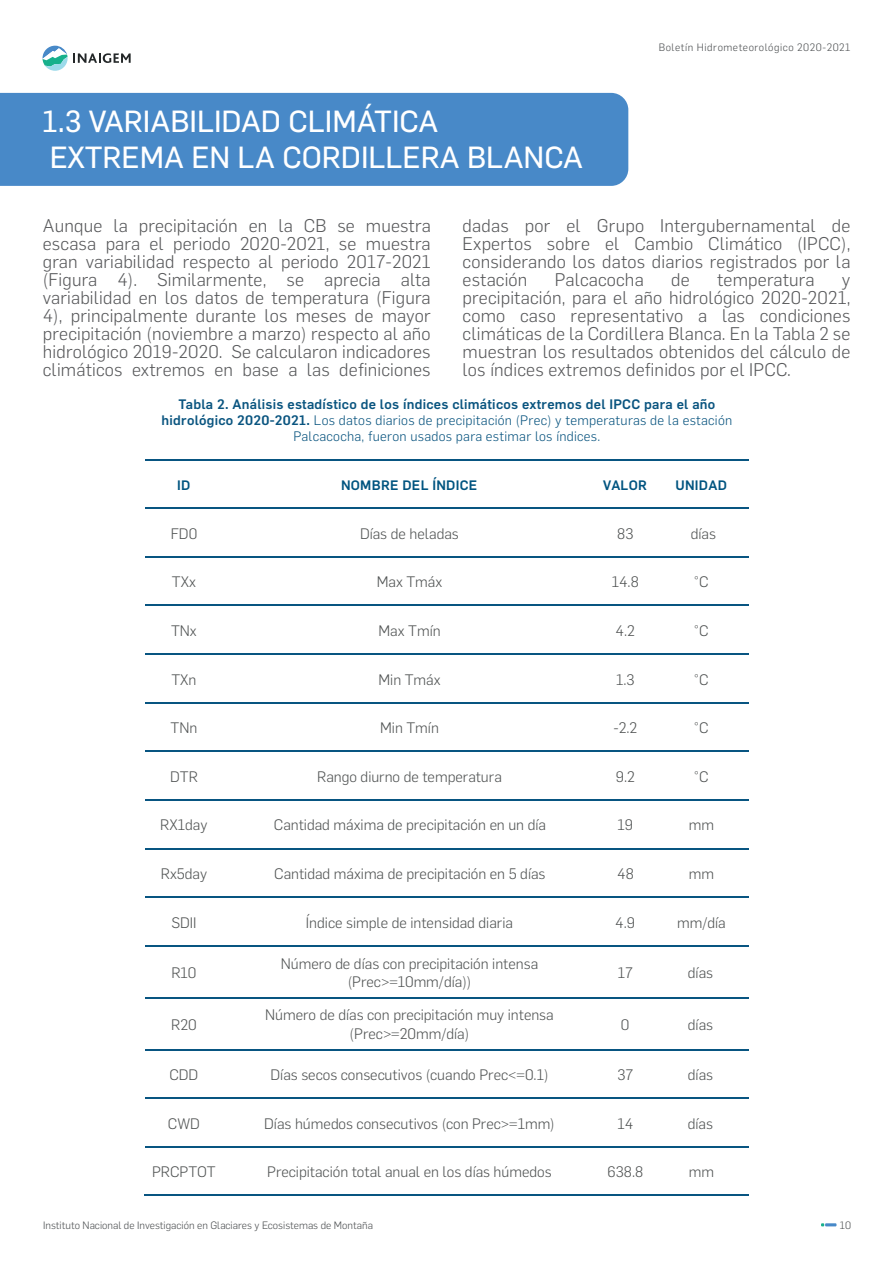
<style>
.page{position:relative;width:893px;height:1263px;background:#fff}
.page>*{position:absolute;margin:0;border:0;box-sizing:border-box;transform-origin:0 0}
.t1{font:30px/36px "Flama Basic";color:#fff}
.t2{font:300 18px/18px "Flama";letter-spacing:.01em;color:#57585a;text-align:justify}
.t3{font:300 14.85px/18.5px "Flama";color:#4f5252;text-align:center}
.t4{font:300 13.5px/16.2px "Flama";letter-spacing:.02em;color:#09547f;text-align:center}
.t5{font:500 13.5px "Flama";letter-spacing:.025em;color:#015480}
.t6{font:300 10.5px "Flama";color:#4b4e50}
.t7{font:300 10.5px "Flama";letter-spacing:.05em;color:#4b4e50}
.s1{font-weight:500}
</style>
<div class="page">
<svg style="left:43px;top:46px;width:88px;height:25px"></svg>
<div style="left:0;top:93px;width:628px;height:93px;background:#4889c8"></div>
<svg style="left:821px;top:1223px;width:15px;height:3px"></svg>
<hr style="left:145px;top:459px;width:78px;height:1px;background:#085581">
<hr style="left:224px;top:459px;width:372px;height:1px;background:#085581">
<hr style="left:598px;top:459px;width:56px;height:1px;background:#085581">
<hr style="left:656px;top:459px;width:92px;height:1px;background:#085581">
<hr style="left:145px;top:507px;width:78px;height:2px;background:#085581">
<hr style="left:224px;top:507px;width:372px;height:2px;background:#085581">
<hr style="left:598px;top:507px;width:56px;height:2px;background:#085581">
<hr style="left:656px;top:507px;width:92px;height:2px;background:#085581">
<hr style="left:145px;top:556px;width:78px;height:1px;background:#085581">
<hr style="left:224px;top:556px;width:372px;height:1px;background:#085581">
<hr style="left:598px;top:556px;width:56px;height:1px;background:#085581">
<hr style="left:656px;top:556px;width:92px;height:1px;background:#085581">
<hr style="left:145px;top:605px;width:78px;height:1px;background:#085581">
<hr style="left:224px;top:605px;width:372px;height:1px;background:#085581">
<hr style="left:598px;top:605px;width:56px;height:1px;background:#085581">
<hr style="left:656px;top:605px;width:92px;height:1px;background:#085581">
<hr style="left:145px;top:653px;width:78px;height:2px;background:#085581">
<hr style="left:224px;top:653px;width:372px;height:2px;background:#085581">
<hr style="left:598px;top:653px;width:56px;height:2px;background:#085581">
<hr style="left:656px;top:653px;width:92px;height:2px;background:#085581">
<hr style="left:145px;top:702px;width:78px;height:1px;background:#085581">
<hr style="left:224px;top:702px;width:372px;height:1px;background:#085581">
<hr style="left:598px;top:702px;width:56px;height:1px;background:#085581">
<hr style="left:656px;top:702px;width:92px;height:1px;background:#085581">
<hr style="left:145px;top:751px;width:78px;height:1px;background:#085581">
<hr style="left:224px;top:751px;width:372px;height:1px;background:#085581">
<hr style="left:598px;top:751px;width:56px;height:1px;background:#085581">
<hr style="left:656px;top:751px;width:92px;height:1px;background:#085581">
<hr style="left:145px;top:799px;width:78px;height:1px;background:#085581">
<hr style="left:224px;top:799px;width:372px;height:1px;background:#085581">
<hr style="left:598px;top:799px;width:56px;height:1px;background:#085581">
<hr style="left:656px;top:799px;width:92px;height:1px;background:#085581">
<hr style="left:145px;top:848px;width:78px;height:1px;background:#085581">
<hr style="left:224px;top:848px;width:372px;height:1px;background:#085581">
<hr style="left:598px;top:848px;width:56px;height:1px;background:#085581">
<hr style="left:656px;top:848px;width:92px;height:1px;background:#085581">
<hr style="left:145px;top:896px;width:78px;height:2px;background:#085581">
<hr style="left:224px;top:896px;width:372px;height:2px;background:#085581">
<hr style="left:598px;top:896px;width:56px;height:2px;background:#085581">
<hr style="left:656px;top:896px;width:92px;height:2px;background:#085581">
<hr style="left:145px;top:945px;width:78px;height:1px;background:#085581">
<hr style="left:224px;top:945px;width:372px;height:1px;background:#085581">
<hr style="left:598px;top:945px;width:56px;height:1px;background:#085581">
<hr style="left:656px;top:945px;width:92px;height:1px;background:#085581">
<hr style="left:145px;top:997px;width:78px;height:1px;background:#085581">
<hr style="left:224px;top:997px;width:372px;height:1px;background:#085581">
<hr style="left:598px;top:997px;width:56px;height:1px;background:#085581">
<hr style="left:656px;top:997px;width:92px;height:1px;background:#085581">
<hr style="left:145px;top:1049px;width:78px;height:1px;background:#085581">
<hr style="left:224px;top:1049px;width:372px;height:1px;background:#085581">
<hr style="left:598px;top:1049px;width:56px;height:1px;background:#085581">
<hr style="left:656px;top:1049px;width:92px;height:1px;background:#085581">
<hr style="left:145px;top:1097px;width:78px;height:2px;background:#085581">
<hr style="left:224px;top:1097px;width:372px;height:2px;background:#085581">
<hr style="left:598px;top:1097px;width:56px;height:2px;background:#085581">
<hr style="left:656px;top:1097px;width:92px;height:2px;background:#085581">
<hr style="left:145px;top:1146px;width:78px;height:1px;background:#085581">
<hr style="left:224px;top:1146px;width:372px;height:1px;background:#085581">
<hr style="left:598px;top:1146px;width:56px;height:1px;background:#085581">
<hr style="left:656px;top:1146px;width:92px;height:1px;background:#085581">
<hr style="left:144px;top:1195px;width:79px;height:1px;background:#085581">
<hr style="left:223px;top:1195px;width:373px;height:1px;background:#085581">
<hr style="left:597px;top:1195px;width:57px;height:1px;background:#085581">
<hr style="left:655px;top:1195px;width:93px;height:1px;background:#085581">
<h1 class="t1" style="left:43px;top:102px;width:542px">1.3 VARIABILIDAD CLIMÁTICA<br>EXTREMA EN LA CORDILLERA BLANCA</h1>
<p class="t7" style="left:659px;top:40px;width:193px">Boletín Hidrometeorológico 2020-2021</p>
<p class="t2" style="left:43px;top:215px;width:389px">Aunque la precipitación en la CB se muestra escasa para el periodo 2020-2021, se muestra gran variabilidad respecto al periodo 2017-2021 (Figura 4). Similarmente, se aprecia alta variabilidad en los datos de temperatura (Figura 4), principalmente durante los meses de mayor precipitación (noviembre a marzo) respecto al año hidrológico 2019-2020. Se calcularon indicadores climáticos extremos en base a las definiciones</p>
<p class="t2" style="left:463px;top:215px;width:389px">dadas por el Grupo Intergubernamental de Expertos sobre el Cambio Climático (IPCC), considerando los datos diarios registrados por la estación</p>
<p class="t2" style="left:555px;top:269px;width:90px">Palcacocha</p>
<p class="t2" style="left:671px;top:269px;width:20px">de</p>
<p class="t2" style="left:717px;top:269px;width:99px">temperatura</p>
<p class="t2" style="left:463px;top:269px;width:389px;text-indent:379px">y precipitación, para el año hidrológico 2020-2021, como caso representativo a las condiciones climáticas de la Cordillera Blanca. En la Tabla 2 se muestran los resultados obtenidos del cálculo de los índices extremos definidos por el IPCC.</p>
<p class="t4" style="left:162px;top:395px;width:572px"><span class="s1">Tabla 2. Análisis estadístico de los índices climáticos extremos del IPCC para el año hidrológico 2020-2021.</span> Los datos diarios de precipitación (Prec) y temperaturas de la estación<br>Palcacocha, fueron usados para estimar los índices.</p>
<p class="t5" style="left:177px;top:475px;width:15px">ID</p>
<p class="t5" style="left:341px;top:475px;width:138px">NOMBRE DEL ÍNDICE</p>
<p class="t5" style="left:603px;top:475px;width:45px">VALOR</p>
<p class="t5" style="left:675px;top:475px;width:53px">UNIDAD</p>
<p class="t3" style="left:171px;top:523px;width:28px">FD0</p>
<p class="t3" style="left:360px;top:523px;width:100px">Días de heladas</p>
<p class="t3" style="left:617px;top:523px;width:18px">83</p>
<p class="t3" style="left:691px;top:523px;width:27px">días</p>
<p class="t3" style="left:172px;top:572px;width:25px">TXx</p>
<p class="t3" style="left:377px;top:572px;width:67px">Max Tmáx</p>
<p class="t3" style="left:612px;top:572px;width:29px">14.8</p>
<p class="t3" style="left:694px;top:572px;width:16px">°C</p>
<p class="t3" style="left:171px;top:621px;width:27px">TNx</p>
<p class="t3" style="left:378px;top:621px;width:64px">Max Tmín</p>
<p class="t3" style="left:616px;top:621px;width:21px">4.2</p>
<p class="t3" style="left:694px;top:621px;width:16px">°C</p>
<p class="t3" style="left:171px;top:669px;width:27px">TXn</p>
<p class="t3" style="left:378px;top:669px;width:64px">Min Tmáx</p>
<p class="t3" style="left:616px;top:669px;width:20px">1.3</p>
<p class="t3" style="left:694px;top:669px;width:16px">°C</p>
<p class="t3" style="left:171px;top:718px;width:28px">TNn</p>
<p class="t3" style="left:380px;top:718px;width:60px">Min Tmín</p>
<p class="t3" style="left:613px;top:718px;width:25px">-2.2</p>
<p class="t3" style="left:694px;top:718px;width:16px">°C</p>
<p class="t3" style="left:170px;top:766px;width:29px">DTR</p>
<p class="t3" style="left:317px;top:766px;width:186px">Rango diurno de temperatura</p>
<p class="t3" style="left:616px;top:766px;width:21px">9.2</p>
<p class="t3" style="left:694px;top:766px;width:16px">°C</p>
<p class="t3" style="left:160px;top:815px;width:49px">RX1day</p>
<p class="t3" style="left:274px;top:815px;width:274px">Cantidad máxima de precipitación en un día</p>
<p class="t3" style="left:618px;top:815px;width:17px">19</p>
<p class="t3" style="left:689px;top:815px;width:27px">mm</p>
<p class="t3" style="left:161px;top:864px;width:48px">Rx5day</p>
<p class="t3" style="left:274px;top:864px;width:273px">Cantidad máxima de precipitación en 5 días</p>
<p class="t3" style="left:617px;top:864px;width:18px">48</p>
<p class="t3" style="left:689px;top:864px;width:27px">mm</p>
<p class="t3" style="left:171px;top:912px;width:27px">SDII</p>
<p class="t3" style="left:306px;top:912px;width:209px">Índice simple de intensidad diaria</p>
<p class="t3" style="left:615px;top:912px;width:21px">4.9</p>
<p class="t3" style="left:677px;top:912px;width:50px">mm/día</p>
<p class="t3" style="left:171px;top:962px;width:27px">R10</p>
<p class="t3" style="left:281px;top:953px;width:259px">Número de días con precipitación intensa (Prec&gt;=10mm/día))</p>
<p class="t3" style="left:618px;top:962px;width:17px">17</p>
<p class="t3" style="left:688px;top:962px;width:27px">días</p>
<p class="t3" style="left:171px;top:1014px;width:27px">R20</p>
<p class="t3" style="left:265px;top:1005px;width:290px">Número de días con precipitación muy intensa (Prec&gt;=20mm/día)</p>
<p class="t3" style="left:621px;top:1014px;width:10px">0</p>
<p class="t3" style="left:688px;top:1014px;width:27px">días</p>
<p class="t3" style="left:169px;top:1064px;width:30px">CDD</p>
<p class="t3" style="left:271px;top:1064px;width:279px">Días secos consecutivos (cuando Prec&lt;=0.1)</p>
<p class="t3" style="left:617px;top:1064px;width:17px">37</p>
<p class="t3" style="left:688px;top:1064px;width:27px">días</p>
<p class="t3" style="left:168px;top:1113px;width:33px">CWD</p>
<p class="t3" style="left:264px;top:1113px;width:292px">Días húmedos consecutivos (con Prec&gt;=1mm)</p>
<p class="t3" style="left:617px;top:1113px;width:17px">14</p>
<p class="t3" style="left:688px;top:1113px;width:27px">días</p>
<p class="t3" style="left:152px;top:1162px;width:65px">PRCPTOT</p>
<p class="t3" style="left:267px;top:1162px;width:286px">Precipitación total anual en los días húmedos</p>
<p class="t3" style="left:607px;top:1162px;width:37px">638.8</p>
<p class="t3" style="left:689px;top:1162px;width:27px">mm</p>
<p class="t6" style="left:43px;top:1218px;width:331px">Instituto Nacional de Investigación en Glaciares y Ecosistemas de Montaña</p>
<p class="t6" style="left:840px;top:1218px;width:13px">10</p>
</div>
